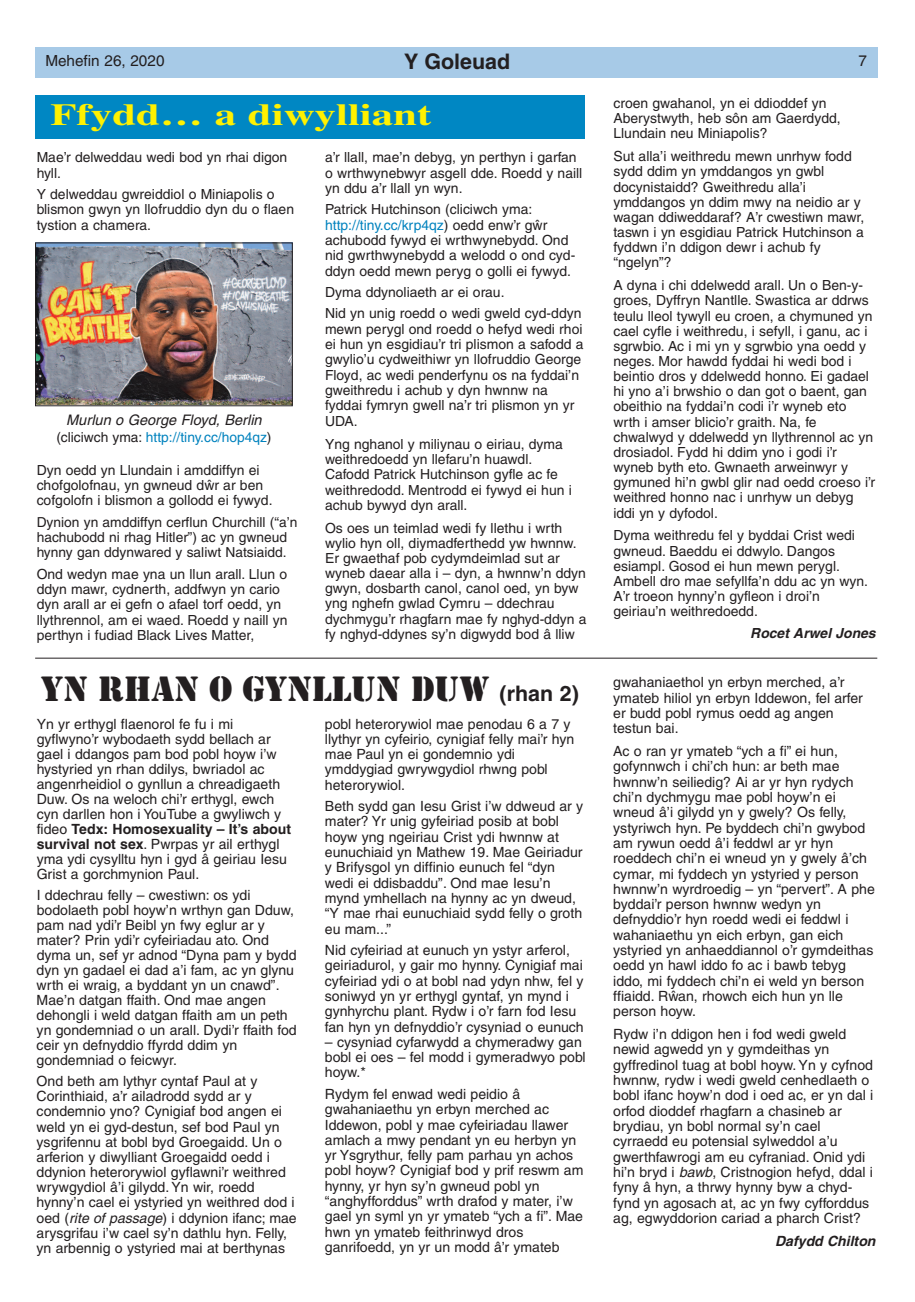
<style>
.page{position:relative;width:915px;height:1302px;background:#fff}
.page>*{position:absolute;margin:0;border:0;box-sizing:border-box;transform-origin:0 0}
.t1{font:36.75px "Stencil";color:#231f20}
.t2{font:700 30.6px "W Times";color:#fff101;scale:1.4 1}
.t3{font:700 21.45px "W Helv";color:#231f20}
.t4{font:15.3px "W Hel Plain";color:#231f20}
.t5{font:14.55px "W Helv Obl";color:#231f20}
.t6{font:14.1px/15.3px "W Hel Plain";color:#231f20}
.t7{font:700 14.1px "W Helv";color:#231f20}
.t8{font:14.1px "W Helv Bol Obliq";color:#231f20}
.t9{font:13.95px/15.1px "W Hel Plain";color:#231f20}
.t10{font:13.95px "W Helv Bol Obliq";color:#231f20}
.t11{font:13.8px/15.3px "W Hel Plain";color:#231f20}
.t12{font:13.8px "W Hel Plain";color:#0082be}
.s1{color:#0082be}
.s2{color:#231f20}
.s3{font-family:"W Helv";font-weight:700;font-size:21.45px}
.s4{font-family:"W Hel Plain";font-weight:400}
.s5{font-family:"W Helv";font-weight:700}
.s6{font-family:"W Helv Obl"}
</style>
<div class="page">
<div style="left:35px;top:48px;width:842px;height:30px;background:#a7cae7"></div>
<div style="left:35px;top:95px;width:549px;height:44px;background:#0087c3"></div>
<img style="left:37px;top:244px;width:253px;height:160px">
<div style="left:35px;top:242px;width:257px;height:164px;border:1px solid #231f20"></div>
<hr style="left:35px;top:657px;width:842px;height:1px;background:#231f20">
<p class="t4" style="left:45px;top:52px;width:121px">Mehefin 26, 2020</p>
<h3 class="t3" style="left:404px;top:49px;width:107px">Y Goleuad</h3>
<p class="t4" style="left:858px;top:52px;width:10px">7</p>
<h2 class="t2" style="left:50px;top:96px;width:273px">Ffydd… a diwylliant</h2>
<p class="t9" style="left:613px;top:96px;width:229px">croen gwahanol, yn ei ddioddef yn<br>Aberystwyth, heb sôn am Gaerdydd,<br>Llundain neu Miniapolis?</p>
<p class="t9" style="left:613px;top:149px;width:252px">Sut alla’i weithredu mewn unrhyw fodd sydd ddim yn ymddangos yn gwbl docynistaidd? Gweithredu alla’i ymddangos yn ddim mwy na neidio ar y wagan ddiweddaraf? A’r cwestiwn mawr, taswn i yn esgidiau Patrick Hutchinson a fyddwn i’n ddigon dewr i achub fy “ngelyn”?</p>
<p class="t9" style="left:613px;top:278px;width:263px">A dyna i chi ddelwedd arall. Un o Ben-y&shy;groes, Dyffryn Nantlle. Swastica ar ddrws teulu lleol tywyll eu croen, a chymuned yn cael cyfle i weithredu, i sefyll, i ganu, ac i sgrwbio. Ac i mi yn y sgrwbio yna oedd y neges. Mor hawdd fyddai hi wedi bod i beintio dros y ddelwedd honno. Ei gadael hi yno a’i brwshio o dan got o baent, gan obeithio na fyddai’n codi i’r wyneb eto wrth i amser blicio’r graith. Na, fe chwalwyd y ddelwedd yn llythrennol ac yn drosiadol. Fydd hi ddim yno i godi i’r wyneb byth eto. Gwnaeth arweinwyr y gymuned hi’n gwbl glir nad oedd croeso i’r weithred honno nac i unrhyw un debyg iddi yn y dyfodol.</p>
<p class="t9" style="left:613px;top:528px;width:256px">Dyma weithredu fel y byddai Crist wedi gwneud. Baeddu ei ddwylo. Dangos esiampl. Gosod ei hun mewn perygl.<br>Ambell dro mae sefyllfa’n ddu ac yn wyn.<br>A’r troeon hynny’n gyfleon i droi’n geiriau’n weithredoedd.</p>
<p class="t10" style="left:750px;top:624px;width:127px">Rocet Arwel Jones</p>
<p class="t9" style="left:325px;top:150px;width:259px">a’r llall, mae’n debyg, yn perthyn i garfan o wrthwynebwyr asgell dde. Roedd y naill yn ddu a’r llall yn wyn.</p>
<p class="t9" style="left:325px;top:202px;width:252px">Patrick Hutchinson (cliciwch yma: <span class="s1">http://tiny.cc/krp4qz</span>) oedd enw’r gfir achubodd fywyd ei wrthwynebydd. Ond nid gwrthwynebydd a welodd o ond cyd&shy;ddyn oedd mewn peryg o golli ei fywyd.</p>
<p class="t9" style="left:325px;top:281px;width:258px;line-height:21.5px">Dyma ddynoliaeth ar ei orau.<br>Nid yn unig roedd o wedi gweld cyd-ddyn</p>
<p class="t9" style="left:325px;top:321px;width:260px">mewn perygl ond roedd o hefyd wedi rhoi ei hun yn esgidiau’r tri plismon a safodd a gwylio’u cydweithiwr yn llofruddio George Floyd, ac wedi penderfynu os na fyddai’n gweithredu i achub y dyn hwnnw na fyddai fymryn gwell na’r tri plismon yn yr UDA.</p>
<p class="t9" style="left:325px;top:436px;width:248px">Yng nghanol y miliynau o eiriau, dyma weithredoedd yn llefaru’n huawdl.<br>Cafodd Patrick Hutchinson gyfle ac fe weithredodd. Mentrodd ei fywyd ei hun i achub bywyd dyn arall.</p>
<p class="t9" style="left:325px;top:520px;width:263px">Os oes un teimlad wedi fy llethu i wrth wylio hyn oll, diymadferthedd yw hwnnw.<br>Er gwaethaf pob cydymdeimlad sut ar wyneb daear alla i – dyn, a hwnnw’n ddyn gwyn, dosbarth canol, canol oed, yn byw yng nghefn gwlad Cymru – ddechrau dychmygu’r rhagfarn mae fy nghyd-ddyn a fy nghyd-ddynes sy’n digwydd bod â lliw</p>
<p class="t9" style="left:37px;top:150px;width:252px">Mae’r delweddau wedi bod yn rhai digon hyll.</p>
<p class="t9" style="left:37px;top:186px;width:259px">Y delweddau gwreiddiol o Miniapolis o blismon gwyn yn llofruddio dyn du o flaen tystion a chamera.</p>
<p class="t5" style="left:66px;top:412px;width:197px">Murlun o George Floyd, Berlin</p>
<p class="t12" style="left:56px;top:428px;width:217px"><span class="s2">(cliciwch yma:</span> http://tiny.cc/hop4qz<span class="s2">)</span></p>
<p class="t9" style="left:37px;top:462px;width:237px">Dyn oedd yn Llundain i amddiffyn ei chofgolofnau, yn gwneud dfir ar ben cofgolofn i blismon a gollodd ei fywyd.</p>
<p class="t11" style="left:37px;top:514px;width:262px">Dynion yn amddiffyn cerflun Churchill (“a’n hachubodd ni rhag Hitler”) ac yn gwneud hynny gan ddynwared y saliwt Natsiaidd.</p>
<p class="t9" style="left:37px;top:566px;width:252px">Ond wedyn mae yna un llun arall. Llun o ddyn mawr, cydnerth, addfwyn yn cario dyn arall ar ei gefn o afael torf oedd, yn llythrennol, am ei waed. Roedd y naill yn perthyn i fudiad Black Lives Matter,</p>
<h1 class="t1" style="left:41px;top:666px;width:539px">YN RHAN O GYNLLUN DUW <span class="s3">(rhan 2)</span></h1>
<p class="t6" style="left:37px;top:716px;width:246px">Yn yr erthygl flaenorol fe fu i mi gyflwyno’r wybodaeth sydd bellach ar gael i ddangos pam bod pobl hoyw i’w hystyried yn rhan ddilys, bwriadol ac angenrheidiol o gynllun a chreadigaeth Duw. Os na weloch chi’r erthygl, ewch cyn darllen hon i YouTube a gwyliwch y</p>
<p class="t7" style="left:37px;top:820px;width:256px"><span class="s4">fideo</span> Tedx: Homosexuality – It’s about</p>
<p class="t6" style="left:37px;top:836px;width:252px"><span class="s5">survival not sex</span>. Pwrpas yr ail erthygl yma ydi cysylltu hyn i gyd â geiriau Iesu<br>Grist a gorchmynion Paul.</p>
<p class="t6" style="left:37px;top:887px;width:261px">I ddechrau felly – cwestiwn: os ydi bodolaeth pobl hoyw’n wrthyn gan Dduw, pam nad ydi’r Beibl yn fwy eglur ar y mater? Prin ydi’r cyfeiriadau ato. Ond dyma un, sef yr adnod “Dyna pam y bydd dyn yn gadael ei dad a’i fam, ac yn glynu wrth ei wraig, a byddant yn un cnawd”.<br>Mae’n datgan ffaith. Ond mae angen dehongli i weld datgan ffaith am un peth yn gondemniad o un arall. Dydi’r ffaith fod ceir yn defnyddio ffyrdd ddim yn gondemniad o feicwyr.</p>
<p class="t6" style="left:37px;top:1073px;width:261px">Ond beth am lythyr cyntaf Paul at y Corinthiaid, a’r ailadrodd sydd ar y condemnio yno? Cynigiaf bod angen ei weld yn ei gyd-destun, sef bod Paul yn ysgrifennu at bobl byd Groegaidd. Un o arferion y diwylliant Groegaidd oedd i ddynion heterorywiol gyflawni’r weithred wrywgydiol â’i gilydd. Yn wir, roedd hynny’n cael ei ystyried yn weithred dod i oed (<span class="s6">rite of passage</span>) i ddynion ifanc; mae arysgrifau i’w cael sy’n dathlu hyn. Felly, yn arbennig o ystyried mai at berthynas</p>
<p class="t6" style="left:325px;top:716px;width:251px">pobl heterorywiol mae penodau 6 a 7 y llythyr yn cyfeirio, cynigiaf felly mai’r hyn mae Paul yn ei gondemnio ydi ymddygiad gwrywgydiol rhwng pobl heterorywiol.</p>
<p class="t6" style="left:325px;top:798px;width:260px">Beth sydd gan Iesu Grist i’w ddweud ar y mater? Yr unig gyfeiriad posib at bobl hoyw yng ngeiriau Crist ydi hwnnw at eunuchiaid yn Mathew 19. Mae Geiriadur y Brifysgol yn diffinio eunuch fel “dyn wedi ei ddisbaddu”. Ond mae Iesu’n mynd ymhellach na hynny ac yn dweud, “Y mae rhai eunuchiaid sydd felly o groth eu mam...”</p>
<p class="t6" style="left:325px;top:942px;width:260px">Nid cyfeiriad at eunuch yn ystyr arferol, geiriadurol, y gair mo hynny. Cynigiaf mai cyfeiriad ydi o at bobl nad ydyn nhw, fel y soniwyd yn yr erthygl gyntaf, yn mynd i gynhyrchu plant. Rydw i o’r farn fod Iesu fan hyn yn defnyddio’r cysyniad o eunuch</p>
<p class="t6" style="left:325px;top:1034px;width:262px">– cysyniad cyfarwydd a chymeradwy gan bobl ei oes – fel modd i gymeradwyo pobl hoyw.*</p>
<p class="t6" style="left:325px;top:1086px;width:260px">Rydym fel enwad wedi peidio â gwahaniaethu yn erbyn merched ac Iddewon, pobl y mae cyfeiriadau llawer amlach a mwy pendant yn eu herbyn yn yr Ysgrythur, felly pam parhau yn achos pobl hoyw? Cynigiaf bod y prif reswm am hynny, yr hyn sy’n gwneud pobl yn “anghyfforddus” wrth drafod y mater, i’w gael yn syml yn yr ymateb “ych a fi”. Mae hwn yn ymateb feithrinwyd dros ganrifoedd, yn yr un modd â’r ymateb</p>
<p class="t6" style="left:613px;top:674px;width:251px">gwahaniaethol yn erbyn merched, a’r ymateb hiliol yn erbyn Iddewon, fel arfer er budd pobl rymus oedd ag angen testun bai.</p>
<p class="t6" style="left:613px;top:743px;width:263px">Ac o ran yr ymateb “ych a fi” ei hun, gofynnwch i chi’ch hun: ar beth mae hwnnw’n seiliedig? Ai ar yr hyn rydych chi’n dychmygu mae pobl hoyw’n ei wneud â’i gilydd yn y gwely? Os felly, ystyriwch hyn. Pe byddech chi’n gwybod am rywun oedd â’i feddwl ar yr hyn roeddech chi’n ei wneud yn y gwely â’ch cymar, mi fyddech yn ystyried y person hwnnw’n wyrdroedig – yn “pervert”. A phe byddai’r person hwnnw wedyn yn defnyddio’r hyn roedd wedi ei feddwl i wahaniaethu yn eich erbyn, gan eich ystyried yn anhaeddiannol o’r gymdeithas oedd yn hawl iddo fo ac i bawb tebyg iddo, mi fyddech chi’n ei weld yn berson ffiaidd. Rfian, rhowch eich hun yn lle person hoyw.</p>
<p class="t6" style="left:613px;top:1026px;width:261px">Rydw i’n ddigon hen i fod wedi gweld newid agwedd yn y gymdeithas yn gyffredinol tuag at bobl hoyw. Yn y cyfnod hwnnw, rydw i wedi gweld cenhedlaeth o bobl ifanc hoyw’n dod i oed ac, er yn dal i orfod dioddef rhagfarn a chasineb ar brydiau, yn bobl normal sy’n cael cyrraedd eu potensial sylweddol a’u gwerthfawrogi am eu cyfraniad. Onid ydi hi’n bryd i <span class="s6">bawb</span>, Cristnogion hefyd, ddal i fyny â hyn, a thrwy hynny byw a chyd&shy;fynd yn agosach at, ac yn fwy cyfforddus ag, egwyddorion cariad a pharch Crist?</p>
<p class="t8" style="left:774px;top:1232px;width:102px">Dafydd Chilton</p>
</div>
